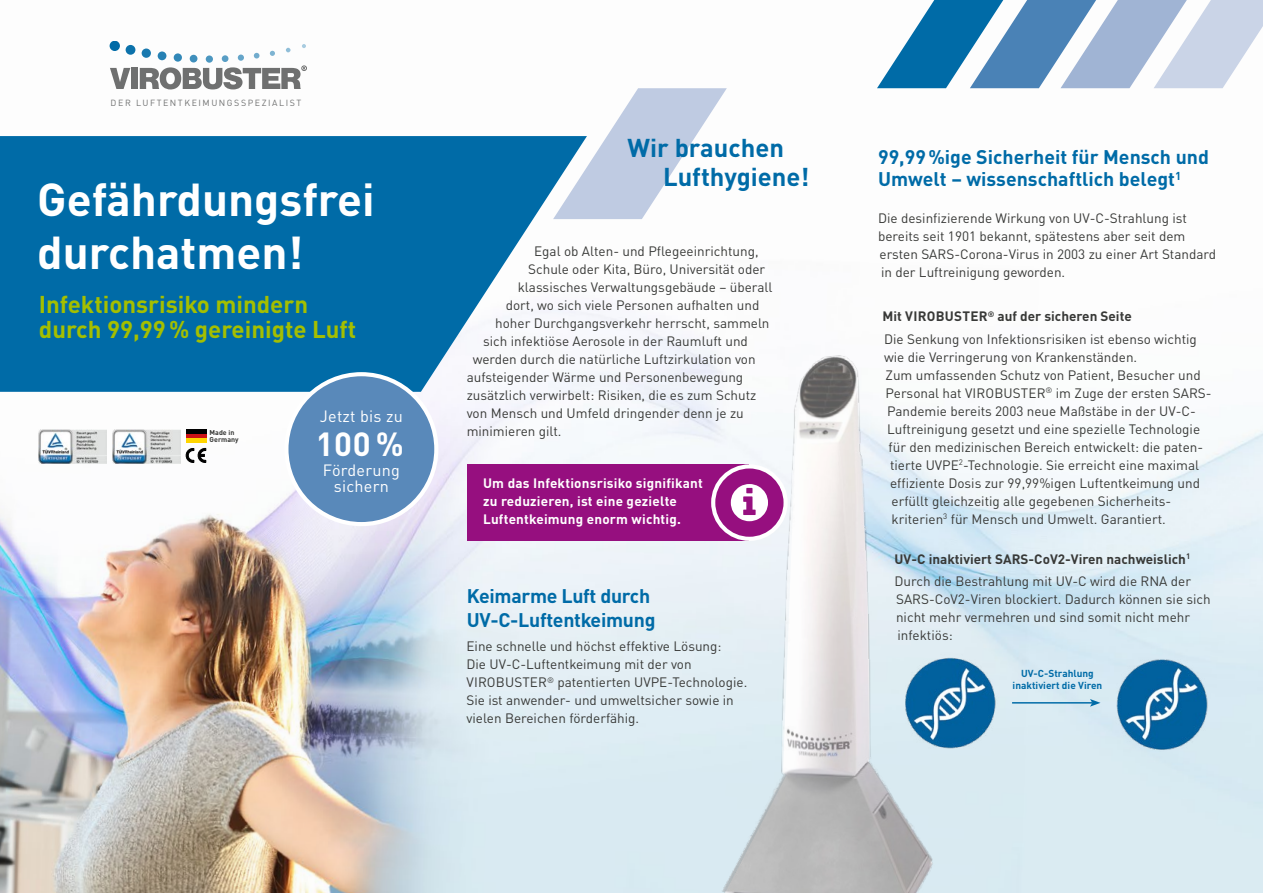
<style>
.page{position:relative;width:1263px;height:893px;background:#fff}
.page>*{position:absolute;margin:0;border:0;box-sizing:border-box;transform-origin:0 0}
.t1{font:700 45.6px/52.8px "DIN Pro";color:#fff}
.t2{font:700 33px "DIN Pro";color:#fff}
.t3{font:700 25.5px/28.5px "DIN Pro";color:#006ba7}
.t4{font:700 24px/25.5px "DIN Pro";color:#a4bf00}
.t5{font:700 19.5px/22.5px "DIN Pro";color:#006ba7}
.t6{font:16.2px/16.5px "DIN Pro";letter-spacing:.015em;color:#fff;text-align:center}
.t7{font:13.5px/18px "DIN Pro";color:#383937}
.t8{font:700 13.5px/18px "DIN Pro";letter-spacing:.015em;color:#fff}
.t9{font:700 13.5px/22.2px "DIN Pro";color:#383937}
.t10{font:700 10.05px/12.9px "DIN Pro";color:#006ba7;text-align:center}
.t11{font:8.85px "DIN Pro";letter-spacing:.175em;color:#6f7070}
.t12{font:700 7.05px/7.8px "DIN Pro";color:#383937}
.s1{font-weight:700}
.s2{font-weight:400}
</style>
<div class="page">
<img style="left:0;top:41px;width:1263px;height:852px">
<svg style="left:553px;top:88px;width:174px;height:131px"></svg>
<svg style="left:0;top:136px;width:587px;height:256px;background:#237fb3"></svg>
<svg style="left:110px;top:42px;width:10px;height:9px"></svg>
<svg style="left:126px;top:45px;width:9px;height:10px"></svg>
<svg style="left:110px;top:68px;width:20px;height:21px"></svg>
<div style="left:131px;top:68px;width:7px;height:21px;background:#6f7070"></div>
<svg style="left:140px;top:44px;width:167px;height:45px"></svg>
<svg style="left:877px;top:0;width:386px;height:88px"></svg>
<div style="left:286px;top:374px;width:150px;height:150px;background:#5989ba;border-radius:50%"></div>
<div style="left:284px;top:372px;width:154px;height:154px;border:4px solid #fff;border-radius:50%"></div>
<div style="left:468px;top:464px;width:281px;height:77px;background:#960f7f"></div>
<img style="left:710px;top:348px;width:238px;height:545px">
<img style="left:906px;top:654px;width:98px;height:97px">
<img style="left:1111px;top:654px;width:98px;height:97px">
<hr style="left:1012px;top:702px;width:80px;height:2px;background:#006ba7">
<svg style="left:1090px;top:699px;width:10px;height:8px"></svg>
<img style="left:39px;top:429px;width:68px;height:35px">
<img style="left:112px;top:429px;width:68px;height:35px">
<hr style="left:186px;top:430px;width:21px;height:4px;background:#000">
<div style="left:186px;top:434px;width:21px;height:5px;background:#cc1216"></div>
<hr style="left:186px;top:439px;width:21px;height:4px;background:#ffd500">
<svg style="left:186px;top:448px;width:20px;height:15px"></svg>
<p class="t11" style="left:111px;top:96px;width:192px">DER LUFTENTKEIMUNGSSPEZIALIST</p>
<h1 class="t1" style="left:37px;top:168px;width:339px">Gefährdungsfrei durchatmen!</h1>
<h3 class="t4" style="left:39px;top:288px;width:319px">Infektionsrisiko mindern durch 99,99% gereinigte Luft</h3>
<p class="t12" style="left:210px;top:427px;width:30px">Made in<br>Germany</p>
<p class="t6" style="left:320px;top:406px;width:85px">Jetzt bis zu</p>
<h2 class="t2" style="left:316px;top:416px;width:89px">100 %</h2>
<p class="t6" style="left:323px;top:460px;width:79px">Förderung sichern</p>
<h3 class="t3" style="left:663px;top:131px;width:148px;text-indent:-35px">Wir brauchen<br>Lufthygiene!</h3>
<p class="t7" style="left:534px;top:241px;width:226px">Egal ob Alten- und Pflegeeinrichtung,</p>
<p class="t7" style="left:528px;top:259px;width:238px">Schule oder Kita, Büro, Universität oder</p>
<p class="t7" style="left:518px;top:277px;width:256px">klassisches Verwaltungsgebäude – überall</p>
<p class="t7" style="left:506px;top:295px;width:255px">dort, wo sich viele Personen aufhalten und</p>
<p class="t7" style="left:495px;top:313px;width:276px">hoher Durchgangsverkehr herrscht, sammeln</p>
<p class="t7" style="left:483px;top:331px;width:266px">sich infektiöse Aerosole in der Raumluft und</p>
<p class="t7" style="left:473px;top:349px;width:284px">werden durch die natürliche Luftzirkulation von</p>
<p class="t7" style="left:467px;top:367px;width:278px">aufsteigender Wärme und Personenbewegung</p>
<p class="t7" style="left:467px;top:385px;width:291px">zusätzlich verwirbelt: Risiken, die es zum Schutz</p>
<p class="t7" style="left:467px;top:403px;width:279px">von Mensch und Umfeld dringender denn je zu</p>
<p class="t7" style="left:467px;top:421px;width:96px">minimieren gilt.</p>
<p class="t8" style="left:483px;top:473px;width:221px">Um das Infektionsrisiko signifikant zu reduzieren, ist eine gezielte<br>Luftentkeimung enorm wichtig.</p>
<h3 class="t5" style="left:467px;top:582px;width:190px;line-height:24px">Keimarme Luft durch<br>UV-C-Luftentkeimung</h3>
<p class="t7" style="left:466px;top:636px;width:282px">Eine schnelle und höchst effektive Lösung:<br>Die UV-C-Luftentkeimung mit der von VIROBUSTER<sup>®</sup> patentierten UVPE-Technologie.<br>Sie ist anwender- und umweltsicher sowie in vielen Bereichen förderfähig.</p>
<h3 class="t5" style="left:878px;top:143px;width:332px">99,99%ige Sicherheit für Mensch und<br>Umwelt – wissenschaftlich belegt<sup>1</sup></h3>
<p class="t7" style="left:878px;top:208px;width:340px">Die desinfizierende Wirkung von UV-C-Strahlung ist bereits seit 1901 bekannt, spätestens aber seit dem ersten SARS-Corona-Virus in 2003 zu einer Art Standard in der Luftreinigung geworden.</p>
<p class="t7" style="left:882px;top:304px;width:316px;line-height:22.2px"><span class="s1">Mit VIROBUSTER</span><sup>®</sup> <span class="s1">auf der sicheren Seite<br></span>Die Senkung von Infektionsrisiken ist ebenso wichtig</p>
<p class="t7" style="left:884px;top:346px;width:255px">wie die Verringerung von Krankenständen.</p>
<p class="t7" style="left:885px;top:364px;width:317px">Zum umfassenden Schutz von Patient, Besucher und</p>
<p class="t7" style="left:885px;top:382px;width:327px">Personal hat VIROBUSTER<sup>®</sup> im Zuge der ersten SARS-</p>
<p class="t7" style="left:887px;top:400px;width:310px">Pandemie bereits 2003 neue Maßstäbe in der UV-C-</p>
<p class="t7" style="left:887px;top:418px;width:315px">Luftreinigung gesetzt und eine spezielle Technologie</p>
<p class="t7" style="left:888px;top:436px;width:316px">für den medizinischen Bereich entwickelt: die paten-</p>
<p class="t7" style="left:890px;top:454px;width:311px">tierte UVPE<sup>2</sup>-Technologie. Sie erreicht eine maximal</p>
<p class="t7" style="left:890px;top:472px;width:312px">effiziente Dosis zur 99,99%igen Luftentkeimung und</p>
<p class="t7" style="left:891px;top:490px;width:279px">erfüllt gleichzeitig alle gegebenen Sicherheits-</p>
<p class="t7" style="left:891px;top:508px;width:276px">kriterien<sup>3</sup> für Mensch und Umwelt. Garantiert.</p>
<p class="t9" style="left:894px;top:546px;width:298px">UV-C inaktiviert SARS-CoV2-Viren nachweislich<sup>1<br></sup><span class="s2">Durch die Bestrahlung mit UV-C wird die RNA der</span></p>
<p class="t7" style="left:896px;top:589px;width:316px">SARS-CoV2-Viren blockiert. Dadurch können sie sich nicht mehr vermehren und sind somit nicht mehr infektiös:</p>
<p class="t10" style="left:1012px;top:665px;width:91px">UV-C-Strahlung inaktiviert die Viren</p>
</div>
